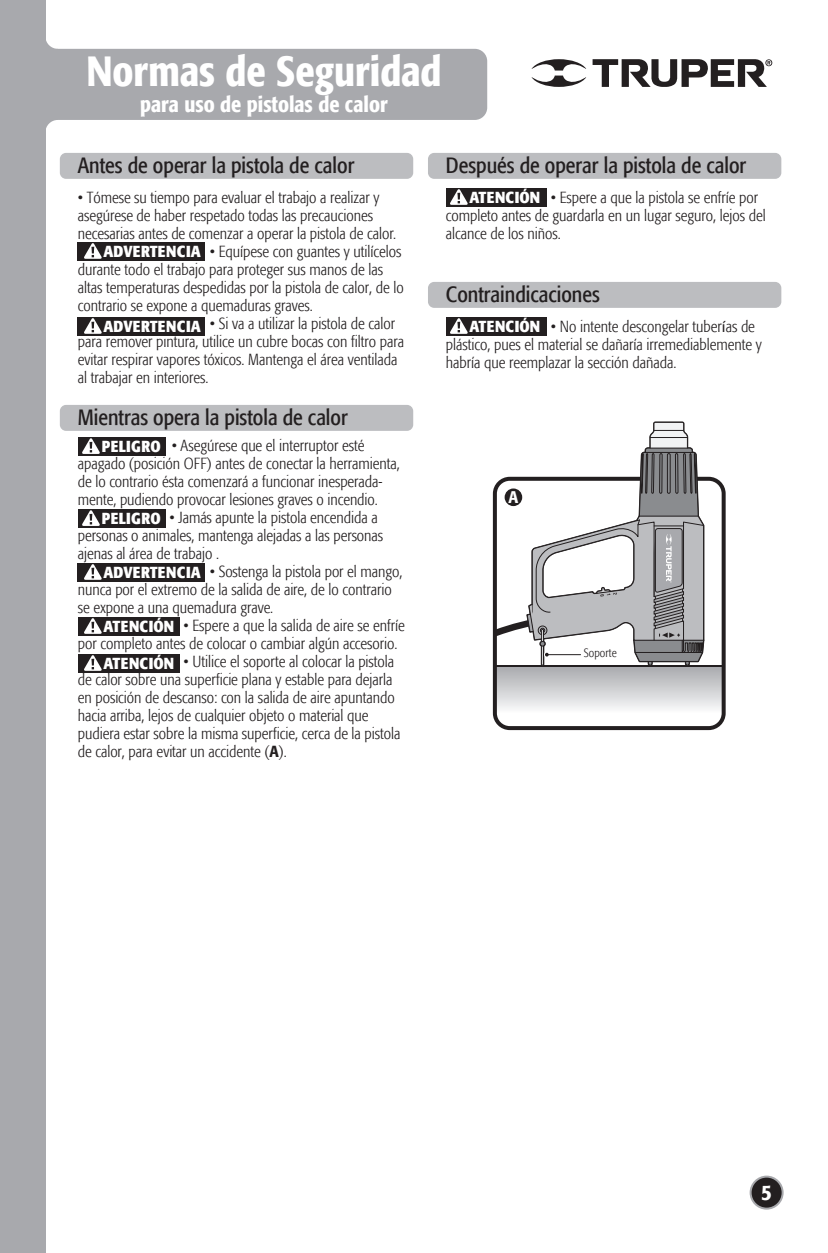
<style>
.page{position:relative;width:828px;height:1253px;background:#fff}
.page>*{position:absolute;margin:0;border:0;box-sizing:border-box;transform-origin:0 0}
.t1{font:500 condensed 42px "Formata";color:#fff}
.t2{font:condensed 22px "Formata";color:#231f20}
.t3{font:500 condensed 22px "Formata";color:#fff}
.t4{font:500 condensed 16.8px "Formata";color:#fff}
.t5{font:300 condensed 16px/18px "Formata";color:#231f20}
.t6{font:700 condensed 16px "Formata";letter-spacing:.01em;color:#fff}
.t7{font:300 condensed 12px "Formata";color:#231f20}
.s1{font-weight:500}
.s2{font-family:"Myriad Pro";font-weight:400;font-stretch:normal}
</style>
<div class="page">
<div style="left:0;top:0;width:45px;height:1252px;background:#a8a9ad"></div>
<div style="left:60px;top:153px;width:353px;height:26px;background:#bcbdc0;border-radius:6px"></div>
<div style="left:60px;top:405px;width:353px;height:26px;background:#bcbdc0;border-radius:6px"></div>
<div style="left:428px;top:153px;width:353px;height:26px;background:#bcbdc0;border-radius:6px"></div>
<div style="left:428px;top:282px;width:353px;height:26px;background:#bcbdc0;border-radius:6px"></div>
<div style="left:45px;top:49px;width:442px;height:71px;background:#a8a9ad;border-radius:12px"></div>
<svg style="left:45px;top:36px;width:13px;height:96px"></svg>
<div style="left:495px;top:666px;width:228px;height:47px;background:linear-gradient(to bottom,#a8a9ad,#fafbfb)"></div>
<hr style="left:495px;top:665px;width:227px;height:2px;background:#231f20">
<div style="left:493px;top:477px;width:232px;height:253px;border:4px solid #231f20;border-radius:15px"></div>
<svg style="left:492px;top:421px;width:213px;height:246px"></svg>
<svg style="left:531px;top:59px;width:241px;height:28px"></svg>
<div style="left:750px;top:1177px;width:32px;height:32px;background:#231f20;border-radius:50%"></div>
<div style="left:749px;top:1176px;width:34px;height:34px;border:2px solid #a8a9ad;border-radius:50%"></div>
<div style="left:446px;top:188px;width:100px;height:19px;background:#231f20"></div>
<svg style="left:450px;top:189px;width:18px;height:16px"></svg>
<div style="left:446px;top:317px;width:100px;height:19px;background:#231f20"></div>
<svg style="left:450px;top:318px;width:18px;height:16px"></svg>
<div style="left:78px;top:437px;width:87px;height:19px;background:#231f20"></div>
<svg style="left:82px;top:438px;width:18px;height:16px"></svg>
<div style="left:78px;top:509px;width:87px;height:19px;background:#231f20"></div>
<svg style="left:82px;top:510px;width:18px;height:16px"></svg>
<div style="left:78px;top:242px;width:127px;height:19px;background:#231f20"></div>
<svg style="left:84px;top:243px;width:18px;height:16px"></svg>
<div style="left:78px;top:317px;width:127px;height:19px;background:#231f20"></div>
<svg style="left:84px;top:318px;width:18px;height:16px"></svg>
<div style="left:78px;top:563px;width:127px;height:19px;background:#231f20"></div>
<svg style="left:84px;top:564px;width:18px;height:16px"></svg>
<div style="left:78px;top:617px;width:101px;height:19px;background:#231f20"></div>
<svg style="left:84px;top:618px;width:18px;height:16px"></svg>
<div style="left:78px;top:654px;width:101px;height:19px;background:#231f20"></div>
<svg style="left:84px;top:655px;width:18px;height:16px"></svg>
<div style="left:504px;top:488px;width:18px;height:18px;background:#231f20;border-radius:50%"></div>
<h1 class="t1" style="left:86px;top:45px;width:357px">Normas de Seguridad</h1>
<h2 class="t3" style="left:140px;top:90px;width:249px">para uso de pistolas de calor</h2>
<h2 class="t2" style="left:78px;top:152px;width:278px">Antes de operar la pistola de calor</h2>
<p class="t5" style="left:78px;top:189px;width:320px">• Tómese su tiempo para evaluar el trabajo a realizar y asegúrese de haber respetado todas las precauciones necesarias antes de comenzar a operar la pistola de calor.</p>
<p class="t5" style="left:78px;top:243px;width:327px;text-indent:132px">• Equípese con guantes y utilícelos durante todo el trabajo para proteger sus manos de las altas temperaturas despedidas por la pistola de calor, de lo contrario se expone a quemaduras graves.</p>
<p class="t5" style="left:78px;top:315px;width:328px;text-indent:132px">• Si va a utilizar la pistola de calor para remover pintura, utilice un cubre bocas con filtro para evitar respirar vapores tóxicos. Mantenga el área ventilada al trabajar en interiores.</p>
<p class="t6" style="left:104px;top:241px;width:99px">ADVERTENCIA</p>
<p class="t6" style="left:104px;top:316px;width:99px">ADVERTENCIA</p>
<h2 class="t2" style="left:78px;top:404px;width:272px">Mientras opera la pistola de calor</h2>
<p class="t5" style="left:78px;top:436px;width:323px;text-indent:94px">• Asegúrese que el interruptor esté apagado (posición OFF) antes de conectar la herramienta, de lo contrario ésta comenzará a funcionar inesperada&shy;mente, pudiendo provocar lesiones graves o incendio.</p>
<p class="t5" style="left:78px;top:508px;width:307px;text-indent:92px">• Jamás apunte la pistola encendida a personas o animales, mantenga alejadas a las personas ajenas al área de trabajo .</p>
<p class="t5" style="left:78px;top:562px;width:326px;text-indent:132px">• Sostenga la pistola por el mango, nunca por el extremo de la salida de aire, de lo contrario se expone a una quemadura grave.</p>
<p class="t5" style="left:78px;top:616px;width:328px;text-indent:106px">• Espere a que la salida de aire se enfríe por completo antes de colocar o cambiar algún accesorio.</p>
<p class="t5" style="left:78px;top:652px;width:324px;text-indent:106px">• Utilice el soporte al colocar la pistola de calor sobre una superficie plana y estable para dejarla en posición de descanso: con la salida de aire apuntando hacia arriba, lejos de cualquier objeto o material que pudiera estar sobre la misma superficie, cerca de la pistola de calor, para evitar un accidente (<span class="s1">A</span>).</p>
<p class="t6" style="left:102px;top:436px;width:61px">PELIGRO</p>
<p class="t6" style="left:102px;top:508px;width:61px">PELIGRO</p>
<p class="t6" style="left:104px;top:562px;width:99px">ADVERTENCIA</p>
<p class="t6" style="left:104px;top:616px;width:72px">ATENCIÓN</p>
<p class="t6" style="left:104px;top:653px;width:72px">ATENCIÓN</p>
<h2 class="t2" style="left:446px;top:152px;width:302px">Después de operar la pistola de calor</h2>
<p class="t6" style="left:469px;top:187px;width:72px">ATENCIÓN</p>
<p class="t5" style="left:446px;top:189px;width:321px;text-indent:105px">• Espere a que la pistola se enfríe por completo antes de guardarla en un lugar seguro, lejos del alcance de los niños.</p>
<h2 class="t2" style="left:446px;top:281px;width:155px">Contraindicaciones</h2>
<p class="t6" style="left:469px;top:316px;width:72px">ATENCIÓN</p>
<p class="t5" style="left:446px;top:318px;width:317px;text-indent:105px">• No intente descongelar tuber<span class="s2">í</span>as de plástico, pues el material se dañaría irremediablemente y habría que reemplazar la sección dañada.</p>
<p class="t4" style="left:508px;top:487px;width:11px">A</p>
<p class="t7" style="left:584px;top:646px;width:34px">Soporte</p>
<h2 class="t3" style="left:761px;top:1179px;width:12px">5</h2>
</div>
